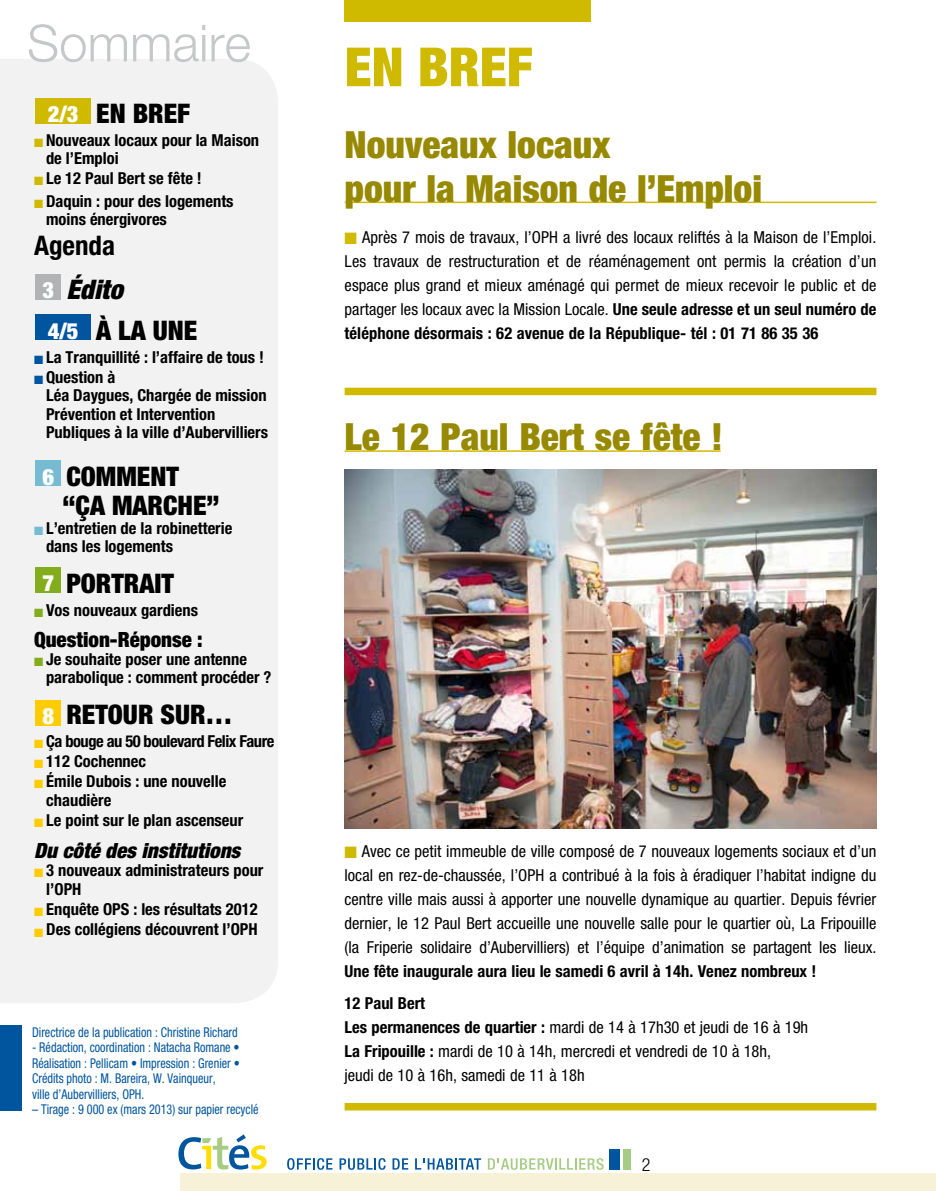
<style>
.page{position:relative;width:936px;height:1191px;background:#fff}
.page>*{position:absolute;margin:0;border:0;box-sizing:border-box;transform-origin:0 0}
.t1{font:900 condensed 54px "Helvetica Neue";color:#d0ba00}
.t2{font:300 51px "Helvetica Neue";color:#c6c7c8}
.t3{font:900 condensed 37.5px/43.5px "Helvetica Neue";color:#978901}
.t4{font:900 condensed 27px/29.1px "Helvetica Neue";color:#000}
.t5{font:700 condensed 27px/44.5px "Helvetica Neue";color:#000;text-align:center}
.t6{font:italic 900 condensed 21px "Helvetica Neue";color:#000}
.t7{font:900 condensed 21px "Helvetica Neue";color:#000}
.t8{font:300 condensed 18px "Helvetica Neue";color:#000}
.t9{font:condensed 16.5px/24px "Helvetica Neue";color:#000;text-align:justify}
.t10{font:700 condensed 16.5px/18.3px "Helvetica Neue";color:#000}
.t11{font:700 condensed 16.5px "Helvetica Neue";letter-spacing:-.03em;color:#000}
.t12{font:condensed 13.5px/15.5px "Helvetica Neue";color:#00559f;scale:.9 1}
.s1{font-size:22.5px;color:#fff}
.s2{color:#d0ba00}
.s3{font-weight:900;font-size:22.5px;color:#fff}
.s4{font-weight:900;font-style:italic}
.s5{color:#00559f}
.s6{color:#77bbd3}
.s7{color:#84ad1d}
.s8{color:#fecc00}
.s9{font-weight:700}
</style>
<div class="page">
<div style="left:609px;top:1149px;width:10px;height:20px;background:#00559f"></div>
<div style="left:623px;top:1149px;width:7px;height:20px;background:#a5cc82"></div>
<svg style="left:287px;top:1158px;width:45px;height:11px"></svg>
<svg style="left:339px;top:1158px;width:46px;height:11px"></svg>
<svg style="left:392px;top:1158px;width:16px;height:11px"></svg>
<svg style="left:415px;top:1158px;width:66px;height:11px"></svg>
<svg style="left:488px;top:1158px;width:115px;height:11px"></svg>
<div style="left:0;top:59px;width:278px;height:944px;background:#f2f2f3"></div>
<div style="left:344px;top:0;width:247px;height:21px;background:#d0ba00"></div>
<hr style="left:344px;top:202px;width:532px;height:1px;background:#d0ba00">
<hr style="left:344px;top:450px;width:376px;height:2px;background:#d0ba00">
<svg style="left:178px;top:1134px;width:89px;height:35px"></svg>
<div style="left:344px;top:388px;width:532px;height:7px;background:#d0ba00"></div>
<div style="left:344px;top:1103px;width:532px;height:7px;background:#d0ba00"></div>
<div style="left:181px;top:1174px;width:754px;height:17px;background:#f6f1d7"></div>
<div style="left:36px;top:98px;width:55px;height:25px;background:#d0ba00"></div>
<div style="left:36px;top:274px;width:25px;height:25px;background:#b1b3b4"></div>
<div style="left:36px;top:314px;width:55px;height:26px;background:#00559f"></div>
<div style="left:36px;top:461px;width:25px;height:25px;background:#77bbd3"></div>
<div style="left:36px;top:567px;width:25px;height:25px;background:#84ad1d"></div>
<div style="left:36px;top:700px;width:25px;height:25px;background:#fecc00"></div>
<div style="left:0;top:1025px;width:21px;height:85px;background:#00559f"></div>
<img style="left:344px;top:469px;width:532px;height:359px">
<h2 class="t2" style="left:27px;top:12px;width:225px">Sommaire</h2>
<h3 class="t4" style="left:48px;top:99px;width:100px"><span class="s1">2/3</span> En bref</h3>
<p class="t10" style="left:46px;top:130px;width:214px;text-indent:-12px"><span class="s2">■</span> Nouveaux locaux pour la Maison de l’Emploi</p>
<p class="t10" style="left:34px;top:169px;width:169px"><span class="s2">■</span> Le 12 Paul Bert se fête !</p>
<p class="t10" style="left:46px;top:191px;width:189px;text-indent:-12px"><span class="s2">■</span> Daquin : pour des logements moins énergivores</p>
<h3 class="t5" style="left:34px;top:222px;width:90px">Agenda<br><span class="s3">3</span> <span class="s4">Édito</span></h3>
<h3 class="t4" style="left:48px;top:315px;width:135px"><span class="s1">4/5</span> À la Une</h3>
<p class="t10" style="left:34px;top:347px;width:231px"><span class="s5">■</span> La Tranquillité : l’affaire de tous !</p>
<p class="t10" style="left:46px;top:368px;width:223px;text-indent:-12px"><span class="s5">■</span> Question à<br>Léa Daygues, Chargée de mission<br>Prévention et Intervention<br>Publiques à la ville d’Aubervilliers</p>
<h3 class="t4" style="left:63px;top:461px;width:66px;text-indent:-20px"><span class="s1">6</span> Comment “ça marche</h3>
<h3 class="t4" style="left:207px;top:491px;width:14px">”</h3>
<p class="t10" style="left:46px;top:518px;width:188px;text-indent:-12px"><span class="s6">■</span> L’entretien de la robinetterie dans les logements</p>
<h3 class="t4" style="left:42px;top:568px;width:53px"><span class="s1">7</span> Portrait</h3>
<p class="t10" style="left:34px;top:600px;width:166px"><span class="s7">■</span> Vos nouveaux gardiens</p>
<p class="t7" style="left:34px;top:626px;width:170px">Question-Réponse :</p>
<p class="t10" style="left:46px;top:649px;width:227px;text-indent:-12px"><span class="s7">■</span> Je souhaite poser une antenne parabolique : comment procéder ?</p>
<h3 class="t4" style="left:42px;top:699px;width:55px"><span class="s1">8</span> Retour</h3>
<h3 class="t4" style="left:160px;top:699px;width:74px">sur …</h3>
<p class="t11" style="left:34px;top:730px;width:242px"><span class="s8">■</span> Ça bouge au 50 boulevard Felix Faure</p>
<p class="t10" style="left:34px;top:751px;width:114px"><span class="s8">■</span> 112 Cochennec</p>
<p class="t10" style="left:46px;top:772px;width:182px;text-indent:-12px"><span class="s8">■</span> Émile Dubois : une nouvelle chaudière</p>
<p class="t10" style="left:34px;top:811px;width:211px"><span class="s8">■</span> Le point sur le plan ascenseur</p>
<p class="t6" style="left:34px;top:837px;width:208px">Du côté des institutions</p>
<p class="t10" style="left:46px;top:861px;width:219px;text-indent:-12px"><span class="s8">■</span> 3 nouveaux administrateurs pour l’OPH</p>
<p class="t10" style="left:34px;top:899px;width:225px"><span class="s8">■</span> Enquête OPS : les résultats 2012</p>
<p class="t10" style="left:34px;top:920px;width:225px"><span class="s8">■</span> Des collégiens découvrent l’OPH</p>
<p class="t12" style="left:32px;top:1024px;width:230px">Directrice de la publication : Christine Richard</p>
<p class="t12" style="left:32px;top:1039px;width:232px">- Rédaction, coordination : Natacha Romane • Réalisation : Pellicam • Impression : Grenier • Crédits photo : M. Bareira, W. Vainqueur,<br>ville d’Aubervilliers, OPH.</p>
<p class="t12" style="left:32px;top:1101px;width:253px">– Tirage : 9 000 ex (mars 2013) sur papier recyclé</p>
<h1 class="t1" style="left:344px;top:34px;width:189px">EN BREF</h1>
<h3 class="t3" style="left:344px;top:122px;width:419px">Nouveaux locaux<br>pour la Maison de l’Emploi</h3>
<p class="t9" style="left:344px;top:225px;width:533px"><span class="s2">■</span> Après 7 mois de travaux, l’OPH a livré des locaux reliftés à la Maison de l’Emploi.<br>Les travaux de restructuration et de réaménagement ont permis la création d’un espace plus grand et mieux aménagé qui permet de mieux recevoir le public et de partager les locaux avec la Mission Locale. <span class="s9">Une seule adresse et un seul numéro de téléphone désormais : 62 avenue de la République- tél : 01 71 86 35 36</span></p>
<h3 class="t3" style="left:344px;top:415px;width:380px">Le 12 Paul Bert se fête !</h3>
<p class="t9" style="left:344px;top:838px;width:533px"><span class="s2">■</span> Avec ce petit immeuble de ville composé de 7 nouveaux logements sociaux et d’un local en rez-de-chaussée, l’OPH a contribué à la fois à éradiquer l’habitat indigne du centre ville mais aussi à apporter une nouvelle dynamique au quartier. Depuis février dernier, le 12 Paul Bert accueille une nouvelle salle pour le quartier où, La Fripouille (la Friperie solidaire d’Aubervilliers) et l’équipe d’animation se partagent les lieux.</p>
<p class="t10" style="left:344px;top:954px;width:473px;line-height:32.5px">Une fête inaugurale aura lieu le samedi 6 avril à 14h. Venez nombreux !<br>12 Paul Bert</p>
<p class="t9" style="left:344px;top:1015px;width:465px;text-align:left"><span class="s9">Les permanences de quartier :</span> mardi de 14 à 17h30 et jeudi de 16 à 19h<br><span class="s9">La Fripouille :</span> mardi de 10 à 14h, mercredi et vendredi de 10 à 18h,<br>jeudi de 10 à 16h, samedi de 11 à 18h</p>
<p class="t8" style="left:641px;top:1154px;width:10px">2</p>
</div>
